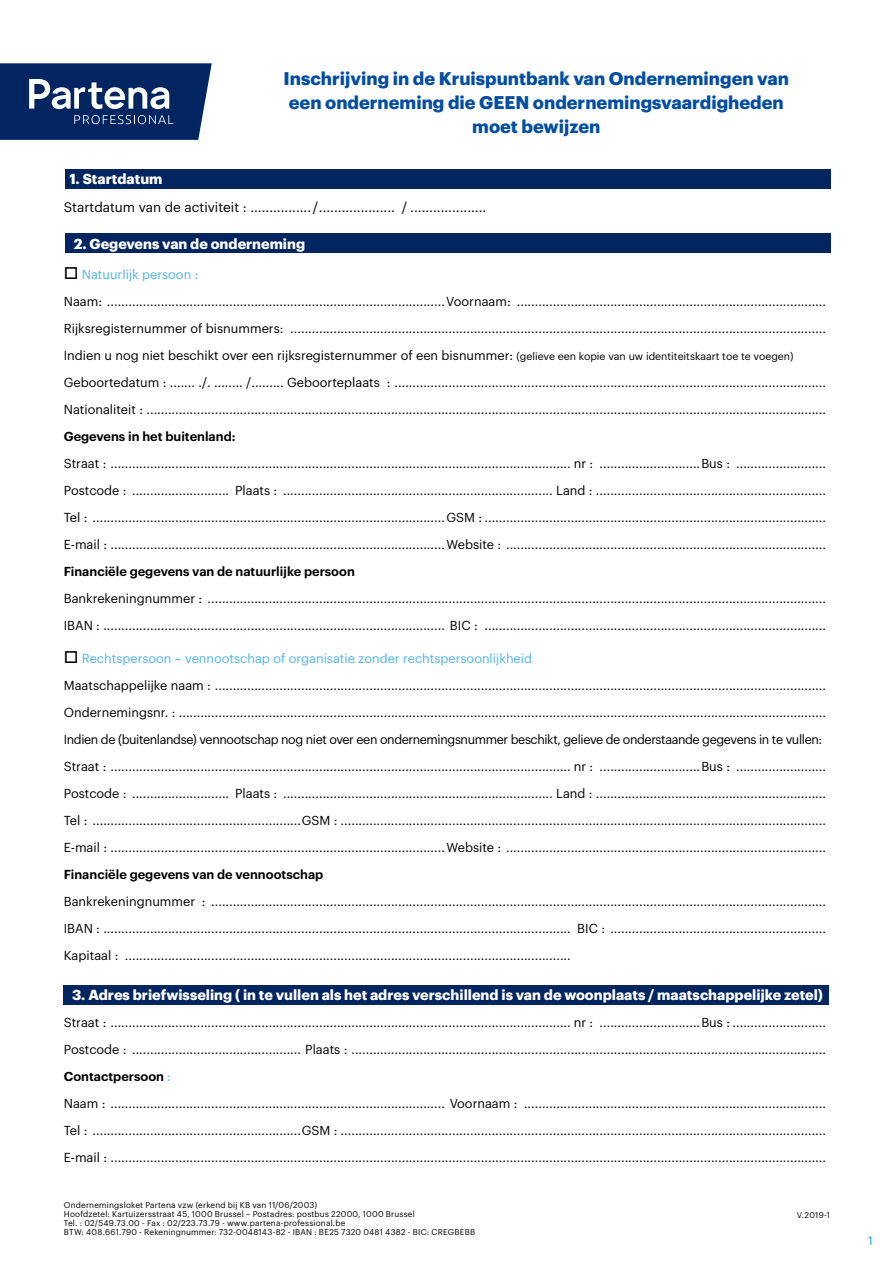
<style>
.page{position:relative;width:893px;height:1263px;background:#fff}
.page>*{position:absolute;margin:0;border:0;box-sizing:border-box;transform-origin:0 0}
.t1{font:700 18px/24px "Graphik";color:#034ea2;text-align:center}
.t2{font:700 14.25px "Graphik";color:#fff}
.t3{font:13.5px "Graphik";color:#000}
.t4{font:12.75px "Graphik";color:#000}
.t5{font:600 12.75px "Graphik";color:#000}
.t6{font:12.75px "Graphik";letter-spacing:-.03em;color:#000}
.t7{font:12.75px "Graphik";color:#51b4e6}
.t8{font:12px "Graphik";color:#00aeef}
.t9{font:8.25px/9px "Graphik";letter-spacing:.025em;color:#000}
.s1{color:#000}
.s2{font-size:10.5px}
.s3{font-weight:400;font-size:13.5px;color:#51b4e6}
</style>
<div class="page">
<svg style="left:0;top:63px;width:212px;height:77px;background:#254477"></svg>
<div style="left:65px;top:234px;width:766px;height:19px;background:#002561"></div>
<div style="left:64px;top:985px;width:765px;height:19px;background:#002561"></div>
<div style="left:65px;top:169px;width:766px;height:19px;background:#002561"></div>
<p class="t2" style="left:69px;top:168px;width:95px">1. Startdatum</p>
<p class="t1" style="left:284px;top:65px;width:507px">Inschrijving in de Kruispuntbank van Ondernemingen van een onderneming die GEEN ondernemingsvaardigheden moet bewijzen</p>
<p class="t3" style="left:64px;top:197px;width:424px">Startdatum van de activiteit : ................ /.................... / ....................</p>
<p class="t2" style="left:74px;top:233px;width:233px">2. Gegevens van de onderneming</p>
<p class="t7" style="left:64px;top:264px;width:136px"><span class="s1">□</span> Natuurlijk persoon :</p>
<p class="t4" style="left:64px;top:291px;width:764px">Naam: ..............................................................................................Voornaam: ......................................................................................</p>
<p class="t4" style="left:64px;top:318px;width:764px">Rijksregisternummer of bisnummers: .....................................................................................................................................................</p>
<p class="t4" style="left:64px;top:345px;width:731px">Indien u nog niet beschikt over een rijksregisternummer of een bisnummer: <span class="s2">(gelieve een kopie van uw identiteitskaart toe te voegen)</span></p>
<p class="t4" style="left:64px;top:372px;width:764px">Geboortedatum : ....... ./. ........ /......... Geboorteplaats : ........................................................................................................................</p>
<p class="t4" style="left:64px;top:399px;width:764px">Nationaliteit : .............................................................................................................................................................................................</p>
<p class="t5" style="left:64px;top:426px;width:173px">Gegevens in het buitenland:</p>
<p class="t4" style="left:64px;top:453px;width:764px">Straat : ................................................................................................................................ nr : ............................Bus : .........................</p>
<p class="t4" style="left:64px;top:480px;width:764px">Postcode : ........................... Plaats : ........................................................................... Land : ................................................................</p>
<p class="t4" style="left:64px;top:507px;width:764px">Tel : ..................................................................................................GSM : ...............................................................................................</p>
<p class="t4" style="left:64px;top:534px;width:764px">E-mail : .............................................................................................Website : .........................................................................................</p>
<p class="t5" style="left:64px;top:561px;width:293px">Financiële gegevens van de natuurlijke persoon</p>
<p class="t4" style="left:64px;top:588px;width:764px">Bankrekeningnummer : ............................................................................................................................................................................</p>
<p class="t4" style="left:64px;top:615px;width:764px">IBAN : ............................................................................................... BIC : ...............................................................................................</p>
<p class="t7" style="left:64px;top:649px;width:470px"><span class="s1">□</span> Rechtspersoon – vennootschap of organisatie zonder rechtspersoonlijkheid</p>
<p class="t4" style="left:64px;top:676px;width:764px">Maatschappelijke naam : ..........................................................................................................................................................................</p>
<p class="t4" style="left:64px;top:703px;width:764px">Ondernemingsnr. : ....................................................................................................................................................................................</p>
<p class="t6" style="left:64px;top:730px;width:760px">Indien de (buitenlandse) vennootschap nog niet over een ondernemingsnummer beschikt, gelieve de onderstaande gegevens in te vullen:</p>
<p class="t4" style="left:64px;top:757px;width:764px">Straat : ................................................................................................................................ nr : ............................Bus : .........................</p>
<p class="t4" style="left:64px;top:784px;width:764px">Postcode : ........................... Plaats : ........................................................................... Land : ................................................................</p>
<p class="t4" style="left:64px;top:811px;width:764px">Tel : ..........................................................GSM : .......................................................................................................................................</p>
<p class="t4" style="left:64px;top:838px;width:764px">E-mail : .............................................................................................Website : .........................................................................................</p>
<p class="t5" style="left:64px;top:865px;width:261px">Financiële gegevens van de vennootschap</p>
<p class="t4" style="left:64px;top:892px;width:764px">Bankrekeningnummer : ...........................................................................................................................................................................</p>
<p class="t4" style="left:64px;top:919px;width:764px">IBAN : .................................................................................................................................. BIC : ............................................................</p>
<p class="t4" style="left:64px;top:946px;width:508px">Kapitaal : ............................................................................................................................</p>
<p class="t2" style="left:72px;top:984px;width:752px">3. Adres briefwisseling ( in te vullen als het adres verschillend is van de woonplaats / maatschappelijke zetel)</p>
<p class="t4" style="left:64px;top:1013px;width:764px">Straat : ................................................................................................................................ nr : ............................Bus : ..........................</p>
<p class="t4" style="left:64px;top:1040px;width:764px">Postcode : ............................................... Plaats : ....................................................................................................................................</p>
<p class="t5" style="left:64px;top:1067px;width:109px">Contactpersoon <span class="s3">:</span></p>
<p class="t4" style="left:64px;top:1094px;width:764px">Naam : ............................................................................................. Voornaam : ....................................................................................</p>
<p class="t4" style="left:64px;top:1121px;width:764px">Tel : ..........................................................GSM : .......................................................................................................................................</p>
<p class="t4" style="left:64px;top:1148px;width:764px">E-mail : .......................................................................................................................................................................................................</p>
<p class="t9" style="left:64px;top:1200px;width:413px">Ondernemingsloket Partena vzw (erkend bij KB van 11/06/2003)<br>Hoofdzetel: Kartuizersstraat 45, 1000 Brussel – Postadres: postbus 22000, 1000 Brussel<br>Tel. : 02/549.73.00 - Fax : 02/223.73.79 - www.partena-professional.be<br>BTW: 408.661.790 - Rekeningnummer: 732-0048143-82 - IBAN : BE25 7320 0481 4382 - BIC: CREGBEBB</p>
<p class="t9" style="left:797px;top:1210px;width:35px">V.2019-1</p>
<p class="t8" style="left:868px;top:1232px;width:6px">1</p>
</div>
